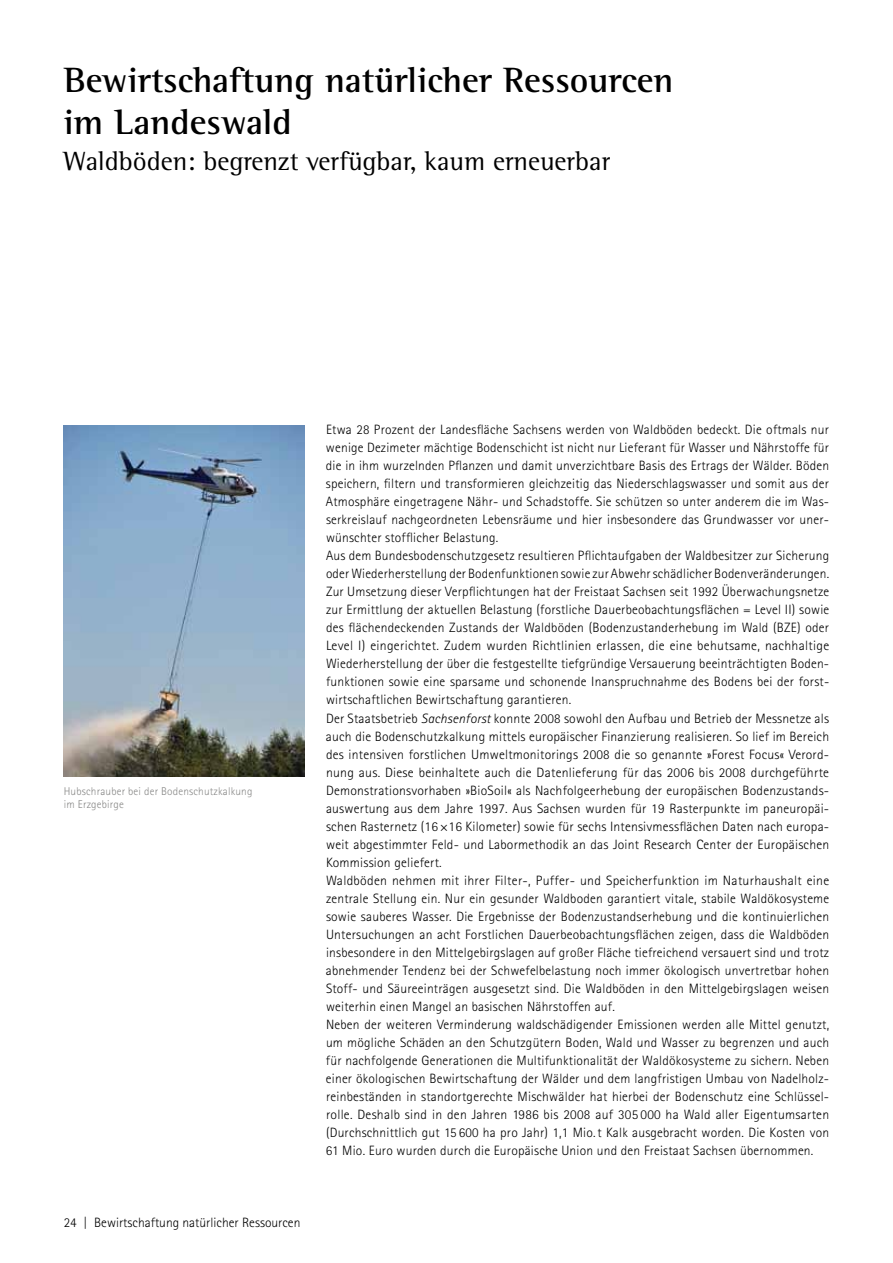
<style>
.page{position:relative;width:893px;height:1263px;background:#fff}
.page>*{position:absolute;margin:0;border:0;box-sizing:border-box;transform-origin:0 0}
.t1{font:700 36px/42px "Rotis Semi Serif";color:#000}
.t2{font:27px "Rotis Semi Serif";color:#000}
.t3{font:300 13.5px/18px "Rotis Sans Serif";letter-spacing:.015em;color:#000}
.t4{font:300 11.25px/13.5px "Rotis Sans Serif";letter-spacing:.015em;color:#878786}
.s1{font-style:italic}
</style>
<div class="page">
<img style="left:64px;top:425px;width:241px;height:351px">
<h1 class="t1" style="left:64px;top:59px;width:611px">Bewirtschaftung natürlicher Ressourcen im Landeswald</h1>
<h2 class="t2" style="left:64px;top:146px;width:548px">Waldböden: begrenzt verfügbar, kaum erneuerbar</h2>
<p class="t4" style="left:64px;top:784px;width:190px">Hubschrauber bei der Bodenschutzkalkung im Erzgebirge</p>
<p class="t3" style="left:64px;top:1213px;width:238px">24 | Bewirtschaftung natürlicher Ressourcen</p>
<p class="t3" style="left:326px;top:421px;width:505px">Etwa 28 Prozent der Landesfläche Sachsens werden von Waldböden bedeckt. Die oftmals nur wenige Dezimeter mächtige Bodenschicht ist nicht nur Lieferant für Wasser und Nährstoffe für die in ihm wurzelnden Pflanzen und damit unverzichtbare Basis des Ertrags der Wälder. Böden speichern, filtern und transformieren gleichzeitig das Niederschlagswasser und somit aus der Atmosphäre eingetragene Nähr- und Schadstoffe. Sie schützen so unter anderem die im Was&shy;serkreislauf nachgeordneten Lebensräume und hier insbesondere das Grundwasser vor uner&shy;wünschter stofflicher Belastung.<br>Aus dem Bundesbodenschutzgesetz resultieren Pflichtaufgaben der Waldbesitzer zur Sicherung oderWiederherstellung der Bodenfunktionen sowie zur Abwehrschädlicher Bodenveränderungen.<br>Zur Umsetzung dieser Verpflichtungen hat der Freistaat Sachsen seit 1992 Überwachungsnetze zur Ermittlung der aktuellen Belastung (forstliche Dauerbeobachtungsflächen = Level II) sowie des flächendeckenden Zustands der Waldböden (Bodenzustanderhebung im Wald (BZE) oder Level I) eingerichtet. Zudem wurden Richtlinien erlassen, die eine behutsame, nachhaltige Wiederherstellung der über die festgestellte tiefgründige Versauerung beeinträchtigten Boden&shy;funktionen sowie eine sparsame und schonende Inanspruchnahme des Bodens bei der forst&shy;wirtschaftlichen Bewirtschaftung garantieren.<br>Der Staatsbetrieb <span class="s1">Sachsenforst</span> konnte 2008 sowohl den Aufbau und Betrieb der Messnetze als auch die Bodenschutzkalkung mittels europäischer Finanzierung realisieren. So lief im Bereich des intensiven forstlichen Umweltmonitorings 2008 die so genannte »Forest Focus« Verord&shy;nung aus. Diese beinhaltete auch die Datenlieferung für das 2006 bis 2008 durchgeführte Demonstrationsvorhaben »BioSoil« als Nachfolgeerhebung der europäischen Bodenzustands&shy;auswertung aus dem Jahre 1997. Aus Sachsen wurden für 19 Rasterpunkte im paneuropäi&shy;schen Rasternetz (16 ×16 Kilometer) sowie für sechs Intensivmessflächen Daten nach europa&shy;weit abgestimmter Feld- und Labormethodik an das Joint Research Center der Europäischen Kommission geliefert.<br>Waldböden nehmen mit ihrer Filter-, Puffer- und Speicherfunktion im Naturhaushalt eine zentrale Stellung ein. Nur ein gesunder Waldboden garantiert vitale, stabile Waldökosysteme sowie sauberes Wasser. Die Ergebnisse der Bodenzustandserhebung und die kontinuierlichen Untersuchungen an acht Forstlichen Dauerbeobachtungsflächen zeigen, dass die Waldböden insbesondere in den Mittelgebirgslagen auf großer Fläche tiefreichend versauert sind und trotz abnehmender Tendenz bei der Schwefelbelastung noch immer ökologisch unvertretbar hohen Stoff- und Säureeinträgen ausgesetzt sind. Die Waldböden in den Mittelgebirgslagen weisen weiterhin einen Mangel an basischen Nährstoffen auf.<br>Neben der weiteren Verminderung waldschädigender Emissionen werden alle Mittel genutzt, um mögliche Schäden an den Schutzgütern Boden, Wald und Wasser zu begrenzen und auch für nachfolgende Generationen die Multifunktionalität der Waldökosysteme zu sichern. Neben einer ökologischen Bewirtschaftung der Wälder und dem langfristigen Umbau von Nadelholz&shy;reinbeständen in standortgerechte Mischwälder hat hierbei der Bodenschutz eine Schlüssel&shy;rolle. Deshalb sind in den Jahren 1986 bis 2008 auf 305 000 ha Wald aller Eigentumsarten (Durchschnittlich gut 15 600 ha pro Jahr) 1,1 Mio.t Kalk ausgebracht worden. Die Kosten von 61 Mio. Euro wurden durch die Europäische Union und den Freistaat Sachsen übernommen.</p>
</div>
